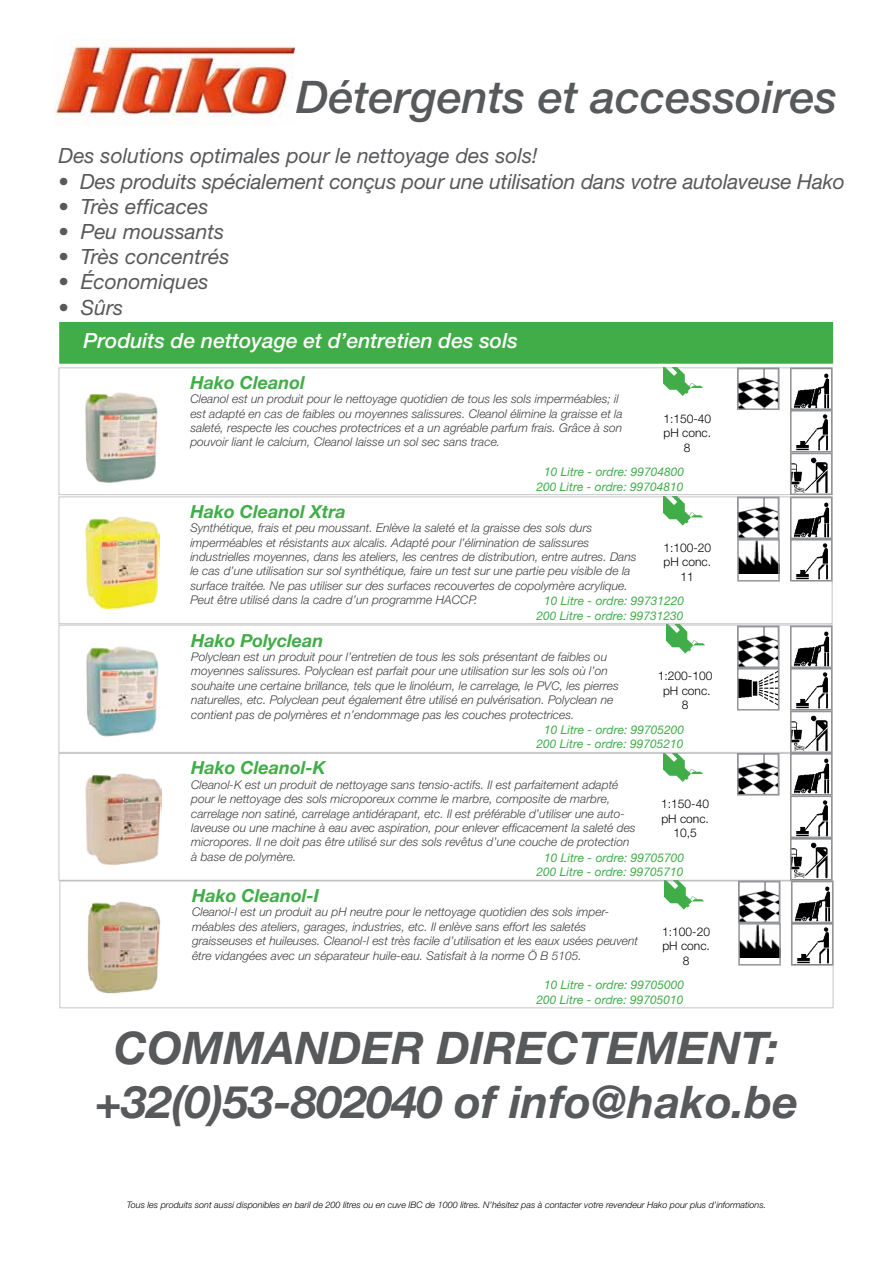
<style>
.page{position:relative;width:893px;height:1263px;background:#fff}
.page>*{position:absolute;margin:0;border:0;box-sizing:border-box;transform-origin:0 0}
.t1{font:italic 700 45px/54px "Helvetica Neue LT Std";color:#58595b;text-align:center}
.t2{font:italic 500 45px "Helvetica Neue LT Std";color:#58595b}
.t3{font:italic 21px "Helvetica Neue LT Std";color:#58595b}
.t4{font:italic 500 21px "Helvetica Neue LT Std";color:#fff}
.t5{font:italic 700 18px "Helvetica Neue LT Std";color:#41ad49}
.t6{font:italic 300 12px/14.4px "Helvetica Neue LT Std";color:#414042}
.t7{font:italic 12px/14.4px "Helvetica Neue LT Std";color:#41ad49;text-align:right}
.t8{font:300 12px/14.4px "Helvetica Neue LT Std";color:#000;text-align:center}
.t9{font:italic 300 9px "Helvetica Neue LT Std";color:#000}
</style>
<div class="page">
<img style="left:796px;top:414px;width:32px;height:35px">
<div style="left:790px;top:410px;width:42px;height:42px;border:2px solid #939598"></div>
<img style="left:794px;top:373px;width:35px;height:34px">
<div style="left:790px;top:367px;width:42px;height:43px;border:2px solid #939598"></div>
<svg style="left:793px;top:457px;width:35px;height:35px"></svg>
<div style="left:790px;top:452px;width:42px;height:43px;border:2px solid #939598"></div>
<img style="left:664px;top:369px;width:39px;height:27px">
<div style="left:59px;top:367px;width:773px;height:128px;border:1px solid #939598"></div>
<img style="left:740px;top:370px;width:36px;height:37px">
<div style="left:737px;top:367px;width:42px;height:43px;border:2px solid #939598"></div>
<img style="left:796px;top:672px;width:32px;height:35px">
<div style="left:790px;top:668px;width:42px;height:42px;border:2px solid #939598"></div>
<img style="left:794px;top:631px;width:35px;height:34px">
<div style="left:790px;top:625px;width:42px;height:43px;border:2px solid #939598"></div>
<svg style="left:793px;top:715px;width:35px;height:35px"></svg>
<div style="left:790px;top:710px;width:42px;height:43px;border:2px solid #939598"></div>
<img style="left:666px;top:627px;width:39px;height:27px">
<img style="left:740px;top:628px;width:36px;height:37px">
<div style="left:737px;top:625px;width:42px;height:43px;border:2px solid #939598"></div>
<img style="left:796px;top:800px;width:32px;height:35px">
<div style="left:790px;top:795px;width:42px;height:43px;border:2px solid #939598"></div>
<svg style="left:794px;top:758px;width:35px;height:34px"></svg>
<div style="left:790px;top:753px;width:42px;height:42px;border:2px solid #939598"></div>
<img style="left:793px;top:839px;width:40px;height:42px">
<div style="left:790px;top:838px;width:42px;height:43px;border:2px solid #939598"></div>
<img style="left:664px;top:755px;width:39px;height:27px">
<img style="left:740px;top:756px;width:36px;height:36px">
<div style="left:737px;top:753px;width:42px;height:42px;border:2px solid #939598"></div>
<img style="left:797px;top:927px;width:32px;height:36px">
<div style="left:791px;top:923px;width:42px;height:43px;border:2px solid #939598"></div>
<svg style="left:795px;top:886px;width:35px;height:34px"></svg>
<div style="left:791px;top:881px;width:42px;height:42px;border:2px solid #939598"></div>
<img style="left:665px;top:883px;width:39px;height:27px">
<img style="left:741px;top:884px;width:36px;height:36px">
<div style="left:738px;top:881px;width:42px;height:42px;border:2px solid #939598"></div>
<img style="left:741px;top:926px;width:37px;height:32px">
<div style="left:738px;top:923px;width:43px;height:42px;border:2px solid #939598"></div>
<img style="left:87px;top:901px;width:74px;height:93px">
<img style="left:86px;top:773px;width:76px;height:92px">
<img style="left:86px;top:646px;width:73px;height:91px">
<img style="left:75px;top:392px;width:95px;height:103px">
<div style="left:59px;top:625px;width:773px;height:128px;border:1px solid #939598"></div>
<div style="left:59px;top:753px;width:773px;height:128px;border:1px solid #939598"></div>
<img style="left:740px;top:671px;width:36px;height:34px">
<div style="left:737px;top:668px;width:42px;height:42px;border:2px solid #939598"></div>
<div style="left:61px;top:323px;width:771px;height:39px;background:#41ad49"></div>
<div style="left:59px;top:321px;width:774px;height:43px;border:3px solid #41ad49"></div>
<img style="left:796px;top:543px;width:32px;height:36px">
<div style="left:790px;top:539px;width:42px;height:43px;border:2px solid #939598"></div>
<img style="left:794px;top:502px;width:35px;height:34px">
<div style="left:790px;top:496px;width:42px;height:43px;border:2px solid #939598"></div>
<img style="left:664px;top:498px;width:39px;height:28px">
<img style="left:740px;top:499px;width:36px;height:37px">
<div style="left:737px;top:496px;width:42px;height:43px;border:2px solid #939598"></div>
<img style="left:85px;top:516px;width:75px;height:93px">
<img style="left:740px;top:542px;width:37px;height:32px">
<div style="left:737px;top:539px;width:43px;height:43px;border:2px solid #939598"></div>
<img style="left:54px;top:38px;width:242px;height:86px">
<h1 class="t2" style="left:296px;top:70px;width:542px">Détergents et accessoires</h1>
<h2 class="t3" style="left:59px;top:143px;width:481px">Des solutions optimales pour le nettoyage des sols!</h2>
<h2 class="t3" style="left:59px;top:168px;width:788px">• Des produits spécialement conçus pour une utilisation dans votre autolaveuse Hako</h2>
<h2 class="t3" style="left:59px;top:194px;width:151px">• Très efficaces</h2>
<h2 class="t3" style="left:59px;top:219px;width:167px">• Peu moussants</h2>
<h2 class="t3" style="left:59px;top:244px;width:172px">• Très concentrés</h2>
<h2 class="t3" style="left:59px;top:269px;width:152px">• Économiques</h2>
<h2 class="t3" style="left:59px;top:294px;width:66px">• Sûrs</h2>
<h2 class="t4" style="left:83px;top:328px;width:436px">Produits de nettoyage et d’entretien des sols</h2>
<h3 class="t5" style="left:190px;top:371px;width:116px">Hako Cleanol</h3>
<p class="t6" style="left:190px;top:392px;width:434px">Cleanol est un produit pour le nettoyage quotidien de tous les sols imperméables; il est adapté en cas de faibles ou moyennes salissures. Cleanol élimine la graisse et la saleté, respecte les couches protectrices et a un agréable parfum frais. Grâce à son pouvoir liant le calcium, Cleanol laisse un sol sec sans trace.</p>
<p class="t8" style="left:663px;top:411px;width:49px">1:150-40 pH conc.<br>8</p>
<p class="t7" style="left:537px;top:465px;width:149px">10 Litre - ordre: 99704800<br>200 Litre - ordre: 99704810</p>
<h3 class="t5" style="left:190px;top:500px;width:157px">Hako Cleanol Xtra</h3>
<p class="t6" style="left:190px;top:521px;width:448px">Synthétique, frais et peu moussant. Enlève la saleté et la graisse des sols durs imperméables et résistants aux alcalis. Adapté pour l’élimination de salissures industrielles moyennes, dans les ateliers, les centres de distribution, entre autres. Dans le cas d’une utilisation sur sol synthétique, faire un test sur une partie peu visible de la surface traitée. Ne pas utiliser sur des surfaces recouvertes de copolymère acrylique.<br>Peut être utilisé dans la cadre d’un programme HACCP.</p>
<p class="t8" style="left:663px;top:540px;width:49px">1:100-20 pH conc.<br>11</p>
<p class="t7" style="left:537px;top:594px;width:149px">10 Litre - ordre: 99731220<br>200 Litre - ordre: 99731230</p>
<h3 class="t5" style="left:191px;top:629px;width:134px">Hako Polyclean</h3>
<p class="t6" style="left:191px;top:649px;width:429px">Polyclean est un produit pour l’entretien de tous les sols présentant de faibles ou moyennes salissures. Polyclean est parfait pour une utilisation sur les sols où l’on souhaite une certaine brillance, tels que le linoléum, le carrelage, le PVC, les pierres naturelles, etc. Polyclean peut également être utilisé en pulvérisation. Polyclean ne contient pas de polymères et n’endommage pas les couches protectrices.</p>
<p class="t8" style="left:658px;top:668px;width:56px">1:200-100 pH conc.<br>8</p>
<p class="t7" style="left:537px;top:722px;width:149px">10 Litre - ordre: 99705200<br>200 Litre - ordre: 99705210</p>
<h3 class="t5" style="left:191px;top:757px;width:136px">Hako Cleanol-K</h3>
<p class="t6" style="left:191px;top:777px;width:446px">Cleanol-K est un produit de nettoyage sans tensio-actifs. Il est parfaitement adapté pour le nettoyage des sols microporeux comme le marbre, composite de marbre, carrelage non satiné, carrelage antidérapant, etc. Il est préférable d’utiliser une auto&shy;laveuse ou une machine à eau avec aspiration, pour enlever efficacement la saleté des micropores. Il ne doit pas être utilisé sur des sols revêtus d’une couche de protection à base de polymère.</p>
<p class="t8" style="left:661px;top:797px;width:49px">1:150-40 pH conc.<br>10,5</p>
<p class="t7" style="left:537px;top:850px;width:149px">10 Litre - ordre: 99705700<br>200 Litre - ordre: 99705710</p>
<h3 class="t5" style="left:192px;top:884px;width:129px">Hako Cleanol-I</h3>
<p class="t6" style="left:192px;top:905px;width:448px">Cleanol-l est un produit au pH neutre pour le nettoyage quotidien des sols imper&shy;méables des ateliers, garages, industries, etc. Il enlève sans effort les saletés graisseuses et huileuses. Cleanol-l est très facile d’utilisation et les eaux usées peuvent être vidangées avec un séparateur huile-eau. Satisfait à la norme Ö B 5105.</p>
<p class="t8" style="left:662px;top:924px;width:49px">1:100-20 pH conc.<br>8</p>
<p class="t7" style="left:537px;top:978px;width:149px">10 Litre - ordre: 99705000<br>200 Litre - ordre: 99705010</p>
<h1 class="t1" style="left:95px;top:1019px;width:705px">COMMANDER DIRECTEMENT: +32(0)53-802040 of info@hako.be</h1>
<p class="t9" style="left:127px;top:1199px;width:641px">Tous les produits sont aussi disponibles en baril de 200 litres ou en cuve IBC de 1000 litres. N’hésitez pas à contacter votre revendeur Hako pour plus d’informations.</p>
</div>
